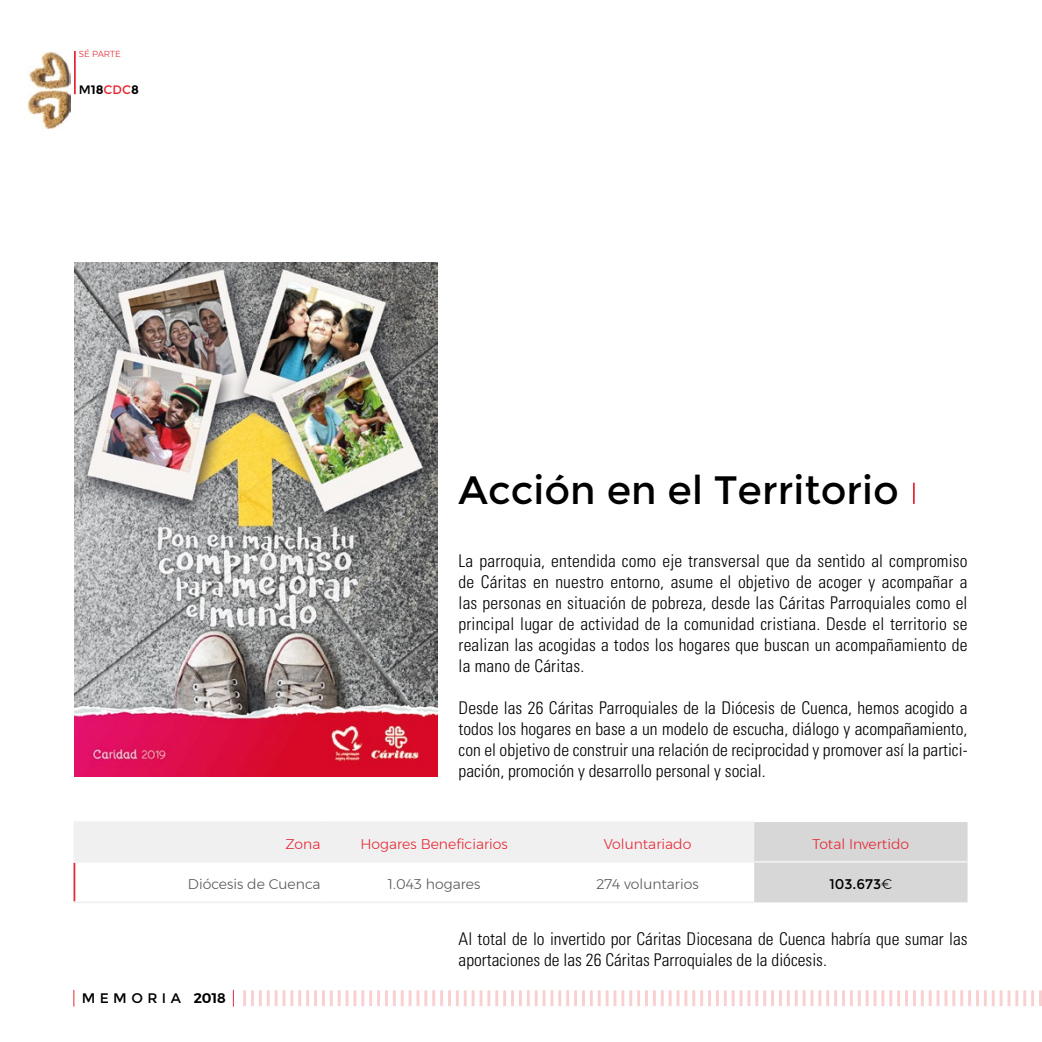
<style>
.page{position:relative;width:1042px;height:1042px;background:#fff}
.page>*{position:absolute;margin:0;border:0;box-sizing:border-box;transform-origin:0 0}
.t1{font:39.55px "Montserrat";color:#000}
.t2{font:300 condensed 17.5px/21px "Univers";color:#000;text-align:justify}
.t3{font:300 14px "Montserrat";color:#e62733}
.t4{font:300 14px "Montserrat";color:#575756}
.t5{font:14px "Montserrat";color:#000}
.t6{font:13.83px "Montserrat";letter-spacing:.32em;color:#000}
.t7{font:700 12.25px "Montserrat";color:#000}
.t8{font:300 8.75px "Montserrat";color:#e62733}
.s1{font-weight:400}
.s2{font-weight:400;color:#e62733}
.s3{font-weight:300}
.s4{font-weight:600}
</style>
<div class="page">
<svg style="left:74px;top:990px;width:1px;height:16px"></svg>
<svg style="left:233px;top:990px;width:1px;height:16px"></svg>
<hr style="left:1039px;top:990px;width:3px;height:16px;background:#e62733">
<hr style="left:1031px;top:990px;width:3px;height:16px;background:#e62733">
<hr style="left:1023px;top:990px;width:3px;height:16px;background:#e62733">
<hr style="left:1015px;top:990px;width:3px;height:16px;background:#e62733">
<hr style="left:1007px;top:990px;width:3px;height:16px;background:#e62733">
<hr style="left:999px;top:990px;width:3px;height:16px;background:#e62733">
<svg style="left:992px;top:990px;width:2px;height:16px"></svg>
<hr style="left:984px;top:990px;width:3px;height:16px;background:#e62733">
<hr style="left:976px;top:990px;width:3px;height:16px;background:#e62733">
<hr style="left:968px;top:990px;width:3px;height:16px;background:#e62733">
<hr style="left:960px;top:990px;width:3px;height:16px;background:#e62733">
<hr style="left:952px;top:990px;width:3px;height:16px;background:#e62733">
<hr style="left:944px;top:990px;width:3px;height:16px;background:#e62733">
<hr style="left:936px;top:990px;width:3px;height:16px;background:#e62733">
<hr style="left:928px;top:990px;width:3px;height:16px;background:#e62733">
<hr style="left:921px;top:990px;width:3px;height:16px;background:#e62733">
<hr style="left:913px;top:990px;width:3px;height:16px;background:#e62733">
<hr style="left:905px;top:990px;width:3px;height:16px;background:#e62733">
<hr style="left:897px;top:990px;width:3px;height:16px;background:#e62733">
<hr style="left:889px;top:990px;width:3px;height:16px;background:#e62733">
<hr style="left:881px;top:990px;width:3px;height:16px;background:#e62733">
<hr style="left:873px;top:990px;width:3px;height:16px;background:#e62733">
<hr style="left:865px;top:990px;width:3px;height:16px;background:#e62733">
<hr style="left:858px;top:990px;width:3px;height:16px;background:#e62733">
<hr style="left:850px;top:990px;width:3px;height:16px;background:#e62733">
<hr style="left:842px;top:990px;width:3px;height:16px;background:#e62733">
<hr style="left:834px;top:990px;width:3px;height:16px;background:#e62733">
<hr style="left:826px;top:990px;width:3px;height:16px;background:#e62733">
<hr style="left:818px;top:990px;width:3px;height:16px;background:#e62733">
<hr style="left:810px;top:990px;width:3px;height:16px;background:#e62733">
<hr style="left:802px;top:990px;width:3px;height:16px;background:#e62733">
<hr style="left:795px;top:990px;width:3px;height:16px;background:#e62733">
<hr style="left:787px;top:990px;width:3px;height:16px;background:#e62733">
<hr style="left:779px;top:990px;width:3px;height:16px;background:#e62733">
<hr style="left:771px;top:990px;width:3px;height:16px;background:#e62733">
<hr style="left:763px;top:990px;width:3px;height:16px;background:#e62733">
<hr style="left:755px;top:990px;width:3px;height:16px;background:#e62733">
<hr style="left:747px;top:990px;width:3px;height:16px;background:#e62733">
<hr style="left:739px;top:990px;width:3px;height:16px;background:#e62733">
<svg style="left:732px;top:990px;width:2px;height:16px"></svg>
<hr style="left:724px;top:990px;width:3px;height:16px;background:#e62733">
<hr style="left:716px;top:990px;width:3px;height:16px;background:#e62733">
<hr style="left:708px;top:990px;width:3px;height:16px;background:#e62733">
<hr style="left:700px;top:990px;width:3px;height:16px;background:#e62733">
<hr style="left:692px;top:990px;width:3px;height:16px;background:#e62733">
<hr style="left:684px;top:990px;width:3px;height:16px;background:#e62733">
<hr style="left:676px;top:990px;width:3px;height:16px;background:#e62733">
<svg style="left:669px;top:990px;width:2px;height:16px"></svg>
<hr style="left:661px;top:990px;width:3px;height:16px;background:#e62733">
<hr style="left:653px;top:990px;width:3px;height:16px;background:#e62733">
<hr style="left:645px;top:990px;width:3px;height:16px;background:#e62733">
<hr style="left:637px;top:990px;width:3px;height:16px;background:#e62733">
<hr style="left:629px;top:990px;width:3px;height:16px;background:#e62733">
<hr style="left:621px;top:990px;width:3px;height:16px;background:#e62733">
<hr style="left:613px;top:990px;width:3px;height:16px;background:#e62733">
<hr style="left:605px;top:990px;width:3px;height:16px;background:#e62733">
<hr style="left:598px;top:990px;width:3px;height:16px;background:#e62733">
<hr style="left:590px;top:990px;width:3px;height:16px;background:#e62733">
<hr style="left:582px;top:990px;width:3px;height:16px;background:#e62733">
<hr style="left:574px;top:990px;width:3px;height:16px;background:#e62733">
<hr style="left:566px;top:990px;width:3px;height:16px;background:#e62733">
<hr style="left:558px;top:990px;width:3px;height:16px;background:#e62733">
<hr style="left:550px;top:990px;width:3px;height:16px;background:#e62733">
<hr style="left:542px;top:990px;width:3px;height:16px;background:#e62733">
<hr style="left:535px;top:990px;width:3px;height:16px;background:#e62733">
<hr style="left:527px;top:990px;width:3px;height:16px;background:#e62733">
<hr style="left:519px;top:990px;width:3px;height:16px;background:#e62733">
<hr style="left:511px;top:990px;width:3px;height:16px;background:#e62733">
<hr style="left:503px;top:990px;width:3px;height:16px;background:#e62733">
<hr style="left:495px;top:990px;width:3px;height:16px;background:#e62733">
<hr style="left:487px;top:990px;width:3px;height:16px;background:#e62733">
<hr style="left:479px;top:990px;width:3px;height:16px;background:#e62733">
<svg style="left:472px;top:990px;width:2px;height:16px"></svg>
<hr style="left:464px;top:990px;width:3px;height:16px;background:#e62733">
<hr style="left:456px;top:990px;width:3px;height:16px;background:#e62733">
<hr style="left:448px;top:990px;width:3px;height:16px;background:#e62733">
<hr style="left:440px;top:990px;width:3px;height:16px;background:#e62733">
<hr style="left:432px;top:990px;width:3px;height:16px;background:#e62733">
<hr style="left:424px;top:990px;width:3px;height:16px;background:#e62733">
<hr style="left:416px;top:990px;width:3px;height:16px;background:#e62733">
<svg style="left:409px;top:990px;width:2px;height:16px"></svg>
<hr style="left:401px;top:990px;width:3px;height:16px;background:#e62733">
<hr style="left:393px;top:990px;width:3px;height:16px;background:#e62733">
<hr style="left:385px;top:990px;width:3px;height:16px;background:#e62733">
<hr style="left:377px;top:990px;width:3px;height:16px;background:#e62733">
<hr style="left:369px;top:990px;width:3px;height:16px;background:#e62733">
<hr style="left:361px;top:990px;width:3px;height:16px;background:#e62733">
<hr style="left:353px;top:990px;width:3px;height:16px;background:#e62733">
<hr style="left:345px;top:990px;width:3px;height:16px;background:#e62733">
<hr style="left:338px;top:990px;width:3px;height:16px;background:#e62733">
<hr style="left:330px;top:990px;width:3px;height:16px;background:#e62733">
<hr style="left:322px;top:990px;width:3px;height:16px;background:#e62733">
<hr style="left:314px;top:990px;width:3px;height:16px;background:#e62733">
<hr style="left:306px;top:990px;width:3px;height:16px;background:#e62733">
<hr style="left:298px;top:990px;width:3px;height:16px;background:#e62733">
<hr style="left:290px;top:990px;width:3px;height:16px;background:#e62733">
<hr style="left:282px;top:990px;width:3px;height:16px;background:#e62733">
<hr style="left:275px;top:990px;width:3px;height:16px;background:#e62733">
<hr style="left:267px;top:990px;width:3px;height:16px;background:#e62733">
<hr style="left:259px;top:990px;width:3px;height:16px;background:#e62733">
<hr style="left:251px;top:990px;width:3px;height:16px;background:#e62733">
<hr style="left:243px;top:990px;width:3px;height:16px;background:#e62733">
<svg style="left:75px;top:822px;width:892px;height:80px"></svg>
<hr style="left:74px;top:862px;width:1px;height:39px;background:#e62733">
<hr style="left:74px;top:821px;width:253px;height:2px;background:#f0f0f0">
<hr style="left:74px;top:823px;width:1px;height:38px;background:#f0f0f0">
<hr style="left:327px;top:821px;width:214px;height:2px;background:#f0f0f0">
<hr style="left:327px;top:823px;width:1px;height:38px;background:#f0f0f0">
<hr style="left:541px;top:821px;width:213px;height:2px;background:#f0f0f0">
<hr style="left:540px;top:823px;width:2px;height:38px;background:#f0f0f0">
<hr style="left:74px;top:861px;width:253px;height:1px;background:#f0f0f0">
<hr style="left:327px;top:861px;width:214px;height:1px;background:#f0f0f0">
<hr style="left:541px;top:861px;width:213px;height:1px;background:#f0f0f0">
<hr style="left:754px;top:861px;width:213px;height:1px;background:#f0f0f0">
<hr style="left:74px;top:901px;width:253px;height:2px;background:#f0f0f0">
<hr style="left:327px;top:901px;width:214px;height:2px;background:#f0f0f0">
<hr style="left:541px;top:901px;width:213px;height:2px;background:#f0f0f0">
<hr style="left:913px;top:483px;width:2px;height:21px;background:#e62733">
<img style="left:74px;top:262px;width:364px;height:515px">
<img style="left:27px;top:52px;width:44px;height:76px">
<hr style="left:74px;top:51px;width:2px;height:43px;background:#e62733">
<p class="t8" style="left:79px;top:47px;width:44px">SÉ PARTE</p>
<p class="t7" style="left:79px;top:83px;width:62px"><span class="s1">M</span>18<span class="s2">CDC</span>8</p>
<h1 class="t1" style="left:459px;top:467px;width:442px">Acción en el Territorio</h1>
<p class="t2" style="left:459px;top:550px;width:510px">La parroquia, entendida como eje transversal que da sentido al compromiso de Cáritas en nuestro entorno, asume el objetivo de acoger y acompañar a las personas en situación de pobreza, desde las Cáritas Parroquiales como el principal lugar de actividad de la comunidad cristiana. Desde el territorio se realizan las acogidas a todos los hogares que buscan un acompañamiento de la mano de Cáritas.</p>
<p class="t2" style="left:459px;top:697px;width:510px">Desde las 26 Cáritas Parroquiales de la Diócesis de Cuenca, hemos acogido a todos los hogares en base a un modelo de escucha, diálogo y acompañamiento, con el objetivo de construir una relación de reciprocidad y promover así la partici&shy;pación, promoción y desarrollo personal y social.</p>
<p class="t3" style="left:285px;top:833px;width:37px">Zona</p>
<p class="t3" style="left:360px;top:833px;width:149px">Hogares Beneficiarios</p>
<p class="t3" style="left:604px;top:833px;width:89px">Voluntariado</p>
<p class="t3" style="left:812px;top:833px;width:98px">Total Invertido</p>
<p class="t4" style="left:188px;top:874px;width:134px">Diócesis de Cuenca</p>
<p class="t4" style="left:388px;top:874px;width:94px">1.043 hogares</p>
<p class="t4" style="left:596px;top:874px;width:104px">274 voluntarios</p>
<p class="t5" style="left:829px;top:876px;width:64px">103.673<span class="s3">€</span></p>
<p class="t2" style="left:459px;top:928px;width:510px">Al total de lo invertido por Cáritas Diocesana de Cuenca habría que sumar las aportaciones de las 26 Cáritas Parroquiales de la diócesis.</p>
<p class="t6" style="left:82px;top:990px;width:146px">MEMORIA <span class="s4">2018</span></p>
</div>
